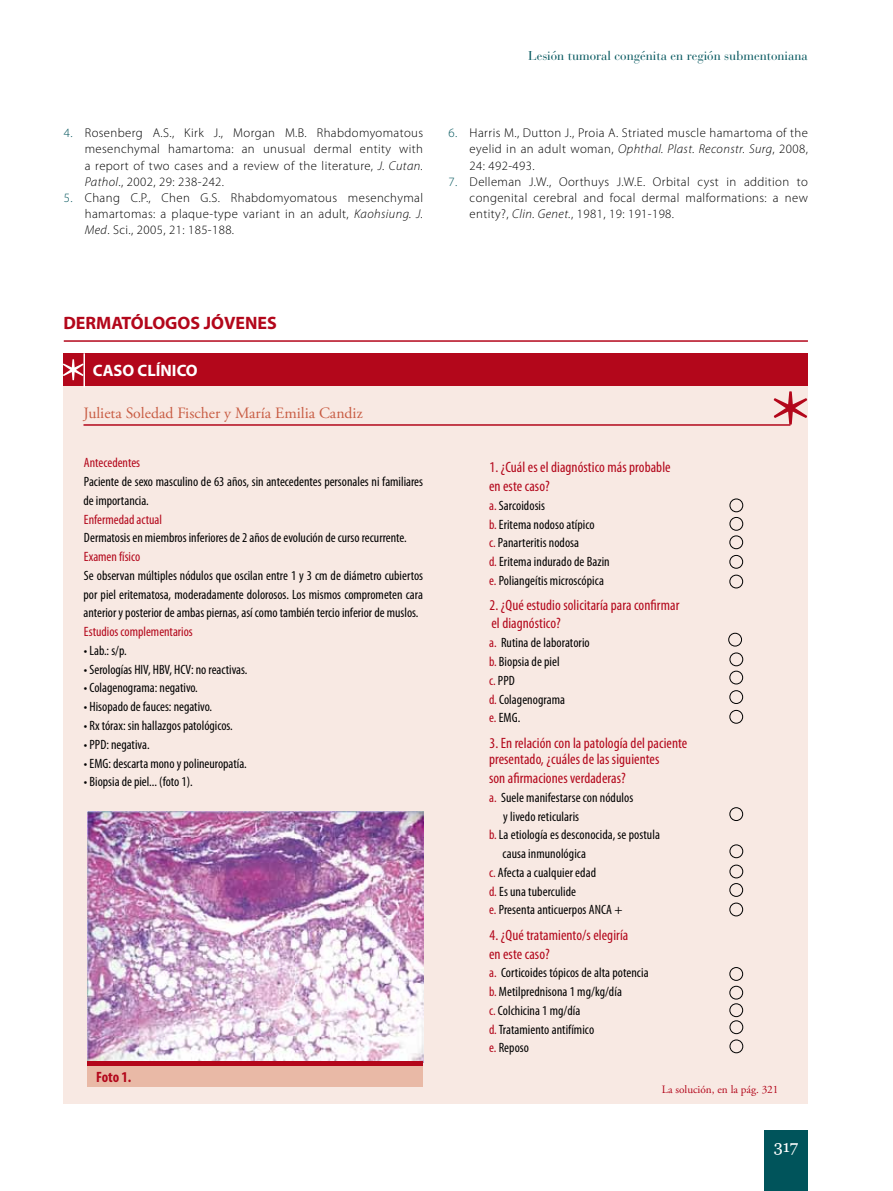
<style>
.page{position:relative;width:893px;height:1191px;background:#fff}
.page>*{position:absolute;margin:0;border:0;box-sizing:border-box;transform-origin:0 0}
.t1{font:700 18px "Myriad Pro";color:#b3071b}
.t2{font:700 16.5px "Myriad Pro";color:#fff}
.t3{font:16.5px "Georgia";color:#fff}
.t4{font:15.75px "Adobe Garamond Pro";color:#c85c43}
.t5{font:condensed 15px/18.8px "Myriad Pro";letter-spacing:.005em;color:#b3071b}
.t6{font:700 condensed 15px "Myriad Pro";color:#b3071b}
.t7{font:condensed 13.5px/18.8px "Myriad Pro";color:#000}
.t8{font:condensed 13.5px "Myriad Pro";color:#b3071b}
.t9{font:300 12.75px/16.2px "Myriad Pro";letter-spacing:.03em;color:#000;text-align:justify}
.t10{font:12.75px "Bauer Bodoni";color:#00545b}
.t11{font:11.25px "Adobe Garamond Pro";color:#b3071b}
.s1{color:#00545b}
.s2{font-style:italic}
.s3{color:#b3071b}
</style>
<div class="page">
<div style="left:764px;top:1130px;width:44px;height:61px;background:#00545b"></div>
<div style="left:63px;top:363px;width:744px;height:740px;background:#f8e9e3"></div>
<div style="left:63px;top:353px;width:744px;height:32px;background:#b3071b"></div>
<svg style="left:63px;top:359px;width:20px;height:21px"></svg>
<hr style="left:83px;top:353px;width:2px;height:34px;background:#fff">
<svg style="left:773px;top:391px;width:34px;height:34px"></svg>
<hr style="left:83px;top:424px;width:707px;height:2px;background:#b3071b">
<div style="left:728px;top:633px;width:14px;height:13px;border:1px solid #000;border-radius:50%"></div>
<div style="left:730px;top:517px;width:13px;height:13px;border:1px solid #000;border-radius:50%"></div>
<div style="left:730px;top:865px;width:13px;height:13px;border:1px solid #000;border-radius:50%"></div>
<div style="left:730px;top:499px;width:13px;height:13px;border:1px solid #000;border-radius:50%"></div>
<div style="left:730px;top:844px;width:13px;height:14px;border:1px solid #000;border-radius:50%"></div>
<div style="left:730px;top:535px;width:13px;height:14px;border:1px solid #000;border-radius:50%"></div>
<div style="left:730px;top:671px;width:13px;height:13px;border:1px solid #000;border-radius:50%"></div>
<div style="left:730px;top:883px;width:13px;height:13px;border:1px solid #000;border-radius:50%"></div>
<div style="left:730px;top:653px;width:13px;height:13px;border:1px solid #000;border-radius:50%"></div>
<div style="left:730px;top:555px;width:13px;height:13px;border:1px solid #000;border-radius:50%"></div>
<div style="left:730px;top:690px;width:13px;height:13px;border:1px solid #000;border-radius:50%"></div>
<div style="left:730px;top:575px;width:13px;height:13px;border:1px solid #000;border-radius:50%"></div>
<div style="left:730px;top:710px;width:13px;height:13px;border:1px solid #000;border-radius:50%"></div>
<div style="left:730px;top:903px;width:13px;height:13px;border:1px solid #000;border-radius:50%"></div>
<div style="left:730px;top:986px;width:13px;height:13px;border:1px solid #000;border-radius:50%"></div>
<div style="left:730px;top:1020px;width:13px;height:13px;border:1px solid #000;border-radius:50%"></div>
<div style="left:730px;top:1039px;width:13px;height:14px;border:1px solid #000;border-radius:50%"></div>
<div style="left:730px;top:1003px;width:13px;height:13px;border:1px solid #000;border-radius:50%"></div>
<div style="left:730px;top:967px;width:13px;height:13px;border:1px solid #000;border-radius:50%"></div>
<div style="left:730px;top:807px;width:13px;height:13px;border:1px solid #000;border-radius:50%"></div>
<hr style="left:64px;top:340px;width:744px;height:2px;background:#b3071b">
<img style="left:88px;top:811px;width:335px;height:250px">
<div style="left:88px;top:1065px;width:335px;height:22px;background:#e9b9a6"></div>
<hr style="left:88px;top:1061px;width:335px;height:4px;background:#b3071b">
<p class="t9" style="left:85px;top:125px;width:340px;text-indent:-21px"><span class="s1">4.</span> Rosenberg A.S., Kirk J., Morgan M.B. Rhabdomyomatous mesenchymal hamartoma: an unusual dermal entity with a report of two cases and a review of the literature, <span class="s2">J. Cutan.<br>Pathol</span>., 2002, 29: 238-242.</p>
<p class="t9" style="left:85px;top:189px;width:340px;text-indent:-21px"><span class="s1">5.</span> Chang C.P., Chen G.S. Rhabdomyomatous mesenchymal hamartomas: a plaque-type variant in an adult, <span class="s2">Kaohsiung. J.<br>Med</span>. Sci., 2005, 21: 185-188.</p>
<p class="t10" style="left:649px;top:47px;width:160px">Pl ca e itematosa en hombro</p>
<p class="t10" style="left:528px;top:48px;width:281px">Lesión tumoral congénita en región submentoniana</p>
<p class="t9" style="left:470px;top:125px;width:340px;text-indent:-21px"><span class="s1">6.</span> Harris M., Dutton J., Proia A. Striated muscle hamartoma of the eyelid in an adult woman, <span class="s2">Ophthal. Plast. Reconstr. Surg</span>, 2008, 24: 492-493.</p>
<p class="t9" style="left:470px;top:173px;width:340px;text-indent:-21px"><span class="s1">7.</span> Delleman J.W., Oorthuys J.W.E. Orbital cyst in addition to congenital cerebral and focal dermal malformations: a new entity?, <span class="s2">Clin. Genet.</span>, 1981, 19: 191-198.</p>
<h1 class="t1" style="left:63px;top:311px;width:215px">DERMATÓLOGOS JÓVENES</h1>
<p class="t2" style="left:93px;top:359px;width:107px">CASO CLÍNICO</p>
<p class="t4" style="left:83px;top:404px;width:281px">Julieta Soledad Fischer y María Emilia Candiz</p>
<p class="t8" style="left:84px;top:455px;width:58px">Antecedentes</p>
<p class="t7" style="left:83px;top:472px;width:341px">Paciente de sexo masculino de 63 años, sin antecedentes personales ni familiares de importancia.</p>
<p class="t8" style="left:84px;top:511px;width:80px">Enfermedad actual</p>
<p class="t7" style="left:84px;top:528px;width:324px">Dermatosis en miembros inferiores de 2 años de evolución de curso recurrente.</p>
<p class="t8" style="left:84px;top:548px;width:58px">Examen físico</p>
<p class="t7" style="left:83px;top:566px;width:341px;text-align:justify">Se observan múltiples nódulos que oscilan entre 1 y 3 cm de diámetro cubiertos por piel eritematosa, moderadamente dolorosos. Los mismos comprometen cara anterior y posterior de ambas piernas, así como también tercio inferior de muslos.</p>
<p class="t8" style="left:84px;top:623px;width:110px">Estudios complementarios</p>
<p class="t7" style="left:84px;top:641px;width:44px">• Lab.: s/p.</p>
<p class="t7" style="left:84px;top:659px;width:165px">• Serologías HIV, HBV, HCV: no reactivas.</p>
<p class="t7" style="left:84px;top:678px;width:115px">• Colagenograma: negativo.</p>
<p class="t7" style="left:84px;top:697px;width:129px">• Hisopado de fauces: negativo.</p>
<p class="t7" style="left:84px;top:716px;width:150px">• Rx tórax: sin hallazgos patológicos.</p>
<p class="t7" style="left:84px;top:734px;width:67px">• PPD: negativa.</p>
<p class="t7" style="left:84px;top:753px;width:164px">• EMG: descarta mono y polineuropatía.</p>
<p class="t7" style="left:84px;top:772px;width:110px">• Biopsia de piel... (foto 1).</p>
<p class="t6" style="left:96px;top:1067px;width:37px">Foto 1.</p>
<p class="t5" style="left:489px;top:458px;width:183px">1. ¿Cuál es el diagnóstico más probable en este caso?</p>
<p class="t7" style="left:489px;top:496px;width:122px"><span class="s3">a.</span> Sarcoidosis<br><span class="s3">b.</span> Eritema nodoso atípico<br><span class="s3">c.</span> Panarteritis nodosa<br><span class="s3">d.</span> Eritema indurado de Bazin <span class="s3">e.</span> Poliangeítis microscópica</p>
<p class="t5" style="left:489px;top:596px;width:191px;line-height:18px">2. ¿Qué estudio solicitaría para confirmar el diagnóstico?</p>
<p class="t7" style="left:489px;top:633px;width:102px"><span class="s3">a.</span> Rutina de laboratorio <span class="s3">b.</span> Biopsia de piel<br><span class="s3">c.</span> PPD<br><span class="s3">d.</span> Colagenograma<br><span class="s3">e.</span> EMG.</p>
<p class="t5" style="left:489px;top:734px;width:200px;line-height:16.5px">3. En relación con la patología del paciente presentado, ¿cuáles de las siguientes</p>
<p class="t5" style="left:489px;top:768px;width:138px">son afirmaciones verdaderas?</p>
<p class="t7" style="left:489px;top:787px;width:146px"><span class="s3">a.</span> Suele manifestarse con nódulos</p>
<p class="t7" style="left:503px;top:806px;width:77px">y livedo reticularis</p>
<p class="t7" style="left:489px;top:825px;width:172px"><span class="s3">b.</span> La etiología es desconocida, se postula</p>
<p class="t7" style="left:502px;top:844px;width:85px">causa inmunológica</p>
<p class="t7" style="left:489px;top:862px;width:109px"><span class="s3">c.</span> Afecta a cualquier edad</p>
<p class="t7" style="left:489px;top:881px;width:89px"><span class="s3">d.</span> Es una tuberculide</p>
<p class="t7" style="left:489px;top:900px;width:135px"><span class="s3">e.</span> Presenta anticuerpos ANCA +</p>
<p class="t5" style="left:489px;top:925px;width:141px">4. ¿Qué tratamiento/s elegiría en este caso?</p>
<p class="t7" style="left:489px;top:963px;width:161px"><span class="s3">a.</span> Corticoides tópicos de alta potencia <span class="s3">b.</span> Metilprednisona 1 mg/kg/día<br><span class="s3">c.</span> Colchicina 1 mg/día<br><span class="s3">d.</span> Tratamiento antifímico<br><span class="s3">e.</span> Reposo</p>
<p class="t11" style="left:662px;top:1082px;width:118px">La solución, en la pág. 321</p>
<p class="t3" style="left:774px;top:1136px;width:26px">317</p>
</div>
